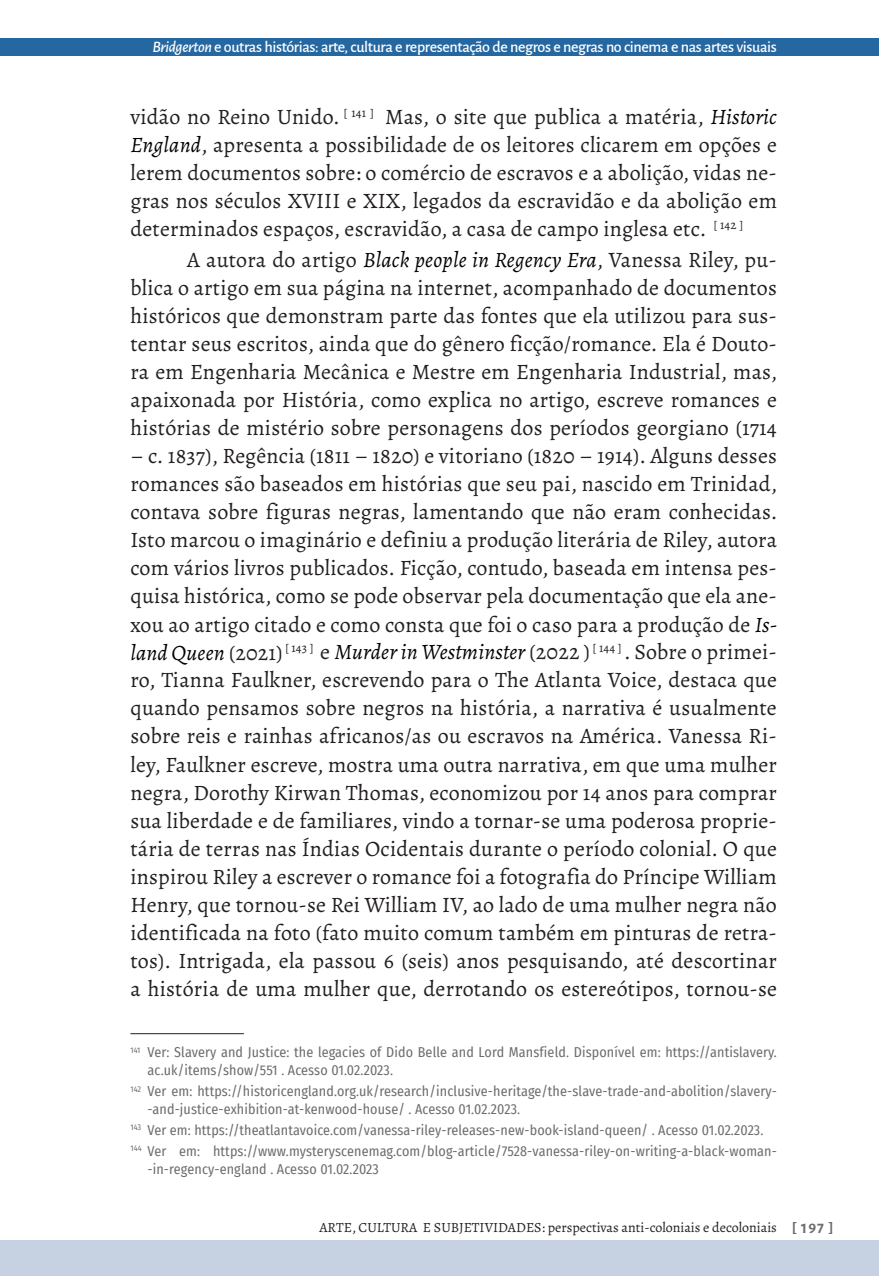
<style>
.page{position:relative;width:879px;height:1276px;background:#fff}
.page>*{position:absolute;margin:0;border:0;box-sizing:border-box;transform-origin:0 0}
.t1{font:22px/28px "Alegreya";letter-spacing:.01em;color:#231f20;text-align:justify}
.t2{font:500 16px "Alegreya Sans";letter-spacing:-.025em;color:#fff}
.t3{font:14px/18px "Fira Sans Condensed";letter-spacing:.01em;color:#6c6d70}
.t4{font:14px "Alegreya";color:#231f20}
.s1{font-style:italic}
.s2{font-style:italic;color:#000}
.s3{font-family:"Alegreya Sans";font-weight:700;font-size:16px;color:#6c6d70}
</style>
<div class="page">
<div style="left:0;top:38px;width:879px;height:18px;background:#2567a1"></div>
<div style="left:0;top:1240px;width:879px;height:36px;background:#c6d1e2"></div>
<hr style="left:130px;top:1033px;width:114px;height:1px;background:#231f20">
<p class="t2" style="left:152px;top:36px;width:626px"><span class="s1">Bridgerton</span>e outras histórias: arte, cultura e representação de negros e negras no cinema e nas artes visuais</p>
<p class="t1" style="left:130px;top:103px;width:648px">vidão no Reino Unido. <sup>[</sup> <sup>141</sup> <sup>]</sup> Mas, o site que publica a matéria, <span class="s2">Historic England</span>, apresenta a possibilidade de os leitores clicarem em opções e lerem documentos sobre: o comércio de escravos e a abolição, vidas ne&shy;gras nos séculos XVIII e XIX, legados da escravidão e da abolição em determinados espaços, escravidão, a casa de campo inglesa etc. <sup>[</sup> <sup>142</sup> <sup>]</sup></p>
<p class="t1" style="left:130px;top:246px;width:648px;text-indent:57px">A autora do artigo <span class="s2">Black people in Regency Era</span>, Vanessa Riley, pu&shy;blica o artigo em sua página na internet, acompanhado de documentos históricos que demonstram parte das fontes que ela utilizou para sus&shy;tentar seus escritos, ainda que do gênero ficção/romance. Ela é Douto&shy;ra em Engenharia Mecânica e Mestre em Engenharia Industrial, mas, apaixonada por História, como explica no artigo, escreve romances e histórias de mistério sobre personagens dos períodos georgiano (1714</p>
<p class="t1" style="left:130px;top:442px;width:648px">– c. 1837), Regência (1811 – 1820) e vitoriano (1820 – 1914). Alguns desses romances são baseados em histórias que seu pai, nascido em Trinidad, contava sobre figuras negras, lamentando que não eram conhecidas.<br>Isto marcou o imaginário e definiu a produção literária de Riley, autora com vários livros publicados. Ficção, contudo, baseada em intensa pes&shy;quisa histórica, como se pode observar pela documentação que ela ane&shy;xou ao artigo citado e como consta que foi o caso para a produção de <span class="s2">Is&shy;land Queen</span> (2021) <sup>[</sup> <sup>143</sup> <sup>]</sup> e <span class="s2">Murder in Westminster</span> (2022 ) <sup>[</sup> <sup>144</sup> <sup>]</sup> . Sobre o primei&shy;ro, Tianna Faulkner, escrevendo para o The Atlanta Voice, destaca que quando pensamos sobre negros na história, a narrativa é usualmente sobre reis e rainhas africanos/as ou escravos na América. Vanessa Ri&shy;ley, Faulkner escreve, mostra uma outra narrativa, em que uma mulher negra, Dorothy Kirwan Thomas, economizou por 14 anos para comprar sua liberdade e de familiares, vindo a tornar-se uma poderosa proprie&shy;tária de terras nas Índias Ocidentais durante o período colonial. O que inspirou Riley a escrever o romance foi a fotografia do Príncipe William Henry, que tornou-se Rei William IV, ao lado de uma mulher negra não identificada na foto (fato muito comum também em pinturas de retra&shy;tos). Intrigada, ela passou 6 (seis) anos pesquisando, até descortinar a história de uma mulher que, derrotando os estereótipos, tornou-se</p>
<p class="t3" style="left:147px;top:1043px;width:631px;text-indent:-17px"><sup>141</sup> Ver: Slavery and Justice: the legacies of Dido Belle and Lord Mansfield. Disponível em: https://antislavery. ac.uk/items/show/551 . Acesso 01.02.2023.</p>
<p class="t3" style="left:147px;top:1082px;width:631px;text-indent:-17px"><sup>142</sup> Ver em: https://historicengland.org.uk/research/inclusive-heritage/the-slave-trade-and-abolition/slavery--and-justice-exhibition-at-kenwood-house/ . Acesso 01.02.2023.</p>
<p class="t3" style="left:130px;top:1119px;width:648px;line-height:20.8px"><sup>143</sup> Ver em: https://theatlantavoice.com/vanessa-riley-releases-new-book-island-queen/ . Acesso 01.02.2023.<br><sup>144</sup> Ver em: https://www.mysteryscenemag.com/blog-article/7528-vanessa-riley-on-writing-a-black-woman-</p>
<p class="t3" style="left:147px;top:1159px;width:233px">-in-regency-england . Acesso 01.02.2023</p>
<p class="t4" style="left:319px;top:1218px;width:516px">ARTE, CULTURA E SUBJETIVIDADES: perspectivas anti-coloniais e decoloniais <span class="s3">[ 197 ]</span></p>
</div>
